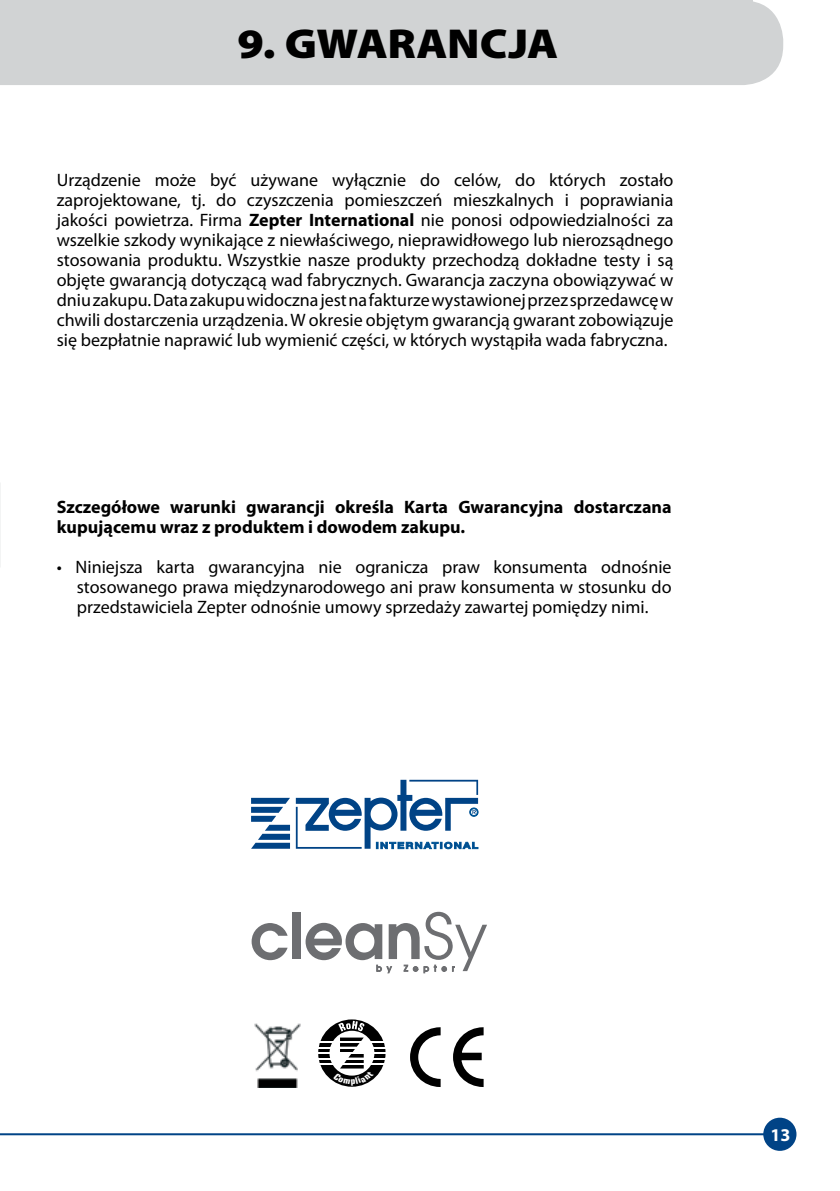
<style>
.page{position:relative;width:840px;height:1191px;background:#fff}
.page>*{position:absolute;margin:0;border:0;box-sizing:border-box;transform-origin:0 0}
.t1{font:900 42px "Myriad Pro";letter-spacing:-.01em;color:#000;scale:1.1 1}
.t2{font:18px/20px "Myriad Pro";color:#000;text-align:justify}
.t3{font:700 18px/20px "Myriad Pro";color:#000}
.t4{font:700 18px "Myriad Pro";color:#fff}
.s1{font-weight:700}
</style>
<div class="page">
<div style="left:762px;top:1117px;width:34px;height:33px;background:#004386;border-radius:50%"></div>
<hr style="left:0;top:1133px;width:767px;height:2px;background:#004386">
<div style="left:0;top:1px;width:782px;height:84px;background:#d1d3d4"></div>
<div style="left:0;top:0;width:751px;height:5px;background:#d1d3d4"></div>
<div style="left:318px;top:1019px;width:67px;height:67px;background:#000;border-radius:50%"></div>
<svg style="left:329px;top:1030px;width:45px;height:45px"></svg>
<hr style="left:317px;top:1041px;width:68px;height:2px;background:#fff">
<hr style="left:317px;top:1046px;width:69px;height:2px;background:#fff">
<hr style="left:317px;top:1052px;width:70px;height:1px;background:#fff">
<hr style="left:317px;top:1057px;width:69px;height:2px;background:#fff">
<hr style="left:318px;top:1063px;width:67px;height:2px;background:#fff">
<svg style="left:338px;top:1020px;width:26px;height:11px"></svg>
<svg style="left:410px;top:1027px;width:31px;height:60px"></svg>
<svg style="left:453px;top:1027px;width:31px;height:60px"></svg>
<img style="left:254px;top:1023px;width:47px;height:64px">
<svg style="left:251px;top:923px;width:36px;height:37px"></svg>
<div style="left:292px;top:912px;width:8px;height:47px;background:#6d6e71"></div>
<svg style="left:305px;top:911px;width:182px;height:62px"></svg>
<svg style="left:251px;top:798px;width:39px;height:50px"></svg>
<svg style="left:296px;top:780px;width:182px;height:70px"></svg>
<svg style="left:333px;top:1037px;width:40px;height:49px"></svg>
<h1 class="t1" style="left:237px;top:20px;width:293px">9. GWARANCJA</h1>
<p class="t2" style="left:57px;top:169px;width:618px">Urządzenie może być używane wyłącznie do celów, do których zostało zaprojektowane, tj. do czyszczenia pomieszczeń mieszkalnych i poprawiania jakości powietrza. Firma <span class="s1">Zepter International</span> nie ponosi odpowiedzialności za wszelkie szkody wynikające z niewłaściwego, nieprawidłowego lub nierozsądnego stosowania produktu. Wszystkie nasze produkty przechodzą dokładne testy i są objęte gwarancją dotyczącą wad fabrycznych. Gwarancja zaczyna obowiązywać w dniu zakupu. Data zakupu widoczna jest na fakturze wystawionej przez sprzedawcę w chwili dostarczenia urządzenia. W okresie objętym gwarancją gwarant zobowiązuje się bezpłatnie naprawić lub wymienić części, w których wystąpiła wada fabryczna.</p>
<p class="t3" style="left:57px;top:496px;width:616px">Szczegółowe warunki gwarancji określa Karta Gwarancyjna dostarczana kupującemu wraz z produktem i dowodem zakupu.</p>
<p class="t2" style="left:77px;top:556px;width:596px;text-indent:-20px">• Niniejsza karta gwarancyjna nie ogranicza praw konsumenta odnośnie stosowanego prawa międzynarodowego ani praw konsumenta w stosunku do przedstawiciela Zepter odnośnie umowy sprzedaży zawartej pomiędzy nimi.</p>
<p class="t4" style="left:770px;top:1123px;width:21px">13</p>
</div>
